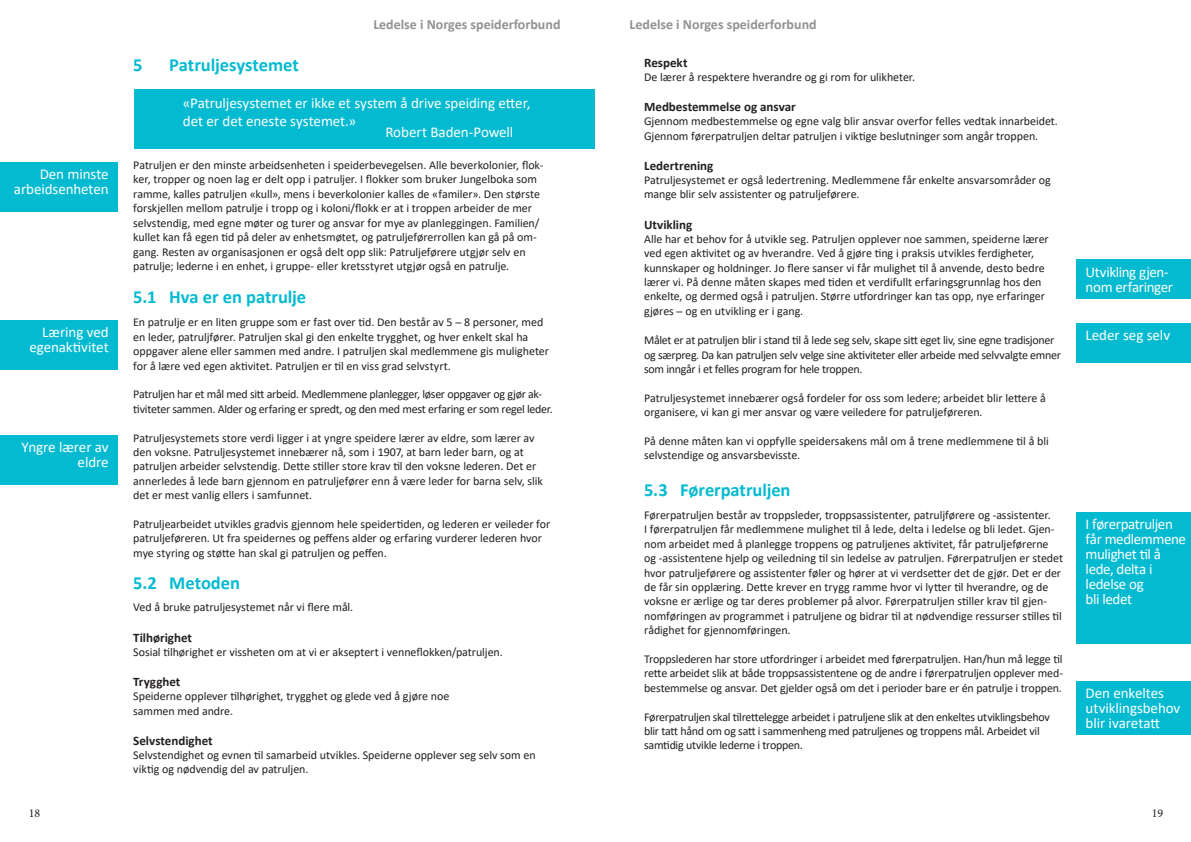
<style>
.page{position:relative;width:1191px;height:842px;background:#fff}
.page>*{position:absolute;margin:0;border:0;box-sizing:border-box;transform-origin:0 0}
.t1{font:700 18.5px "Calibri";letter-spacing:-.005em;color:#03bad1}
.t2{font:15px/15px "Calibri";letter-spacing:-.01em;color:#fff}
.t3{font:700 14px "Calibri";color:#919295}
.t4{font:700 13px "Calibri";color:#231f20}
.t5{font:12px/14.4px "Calibri";letter-spacing:-.005em;color:#231f20}
.t6{font:12px/14.4px "Calibri";letter-spacing:-.025em;color:#231f20}
.t7{font:12px "Minion Pro";color:#231f20}
</style>
<div class="page">
<div style="left:134px;top:89px;width:461px;height:60px;background:#03bad1"></div>
<div style="left:0;top:162px;width:117px;height:50px;background:#03bad1"></div>
<div style="left:0;top:320px;width:117px;height:49px;background:#03bad1"></div>
<div style="left:0;top:435px;width:117px;height:50px;background:#03bad1"></div>
<div style="left:1076px;top:260px;width:115px;height:39px;background:#03bad1"></div>
<div style="left:1076px;top:323px;width:115px;height:40px;background:#03bad1"></div>
<div style="left:1076px;top:681px;width:115px;height:53px;background:#03bad1"></div>
<div style="left:1076px;top:512px;width:115px;height:132px;background:#03bad1"></div>
<p class="t2" style="left:14px;top:166px;width:96px;text-align:right">Den minste arbeidsenheten</p>
<p class="t2" style="left:29px;top:324px;width:81px;text-align:right">Læring ved egenaktivitet</p>
<p class="t2" style="left:22px;top:439px;width:89px;text-align:right">Yngre lærer av eldre</p>
<p class="t3" style="left:373px;top:14px;width:189px">Ledelse i Norges speiderforbund</p>
<p class="t3" style="left:629px;top:14px;width:189px">Ledelse i Norges speiderforbund</p>
<h1 class="t1" style="left:133px;top:51px;width:11px">5</h1>
<h1 class="t1" style="left:169px;top:51px;width:131px">Patruljesystemet</h1>
<p class="t2" style="left:183px;top:94px;width:349px;line-height:18px">«Patruljesystemet er ikke et system å drive speiding etter, det er det eneste systemet.»</p>
<p class="t2" style="left:385px;top:124px;width:129px">Robert Baden-Powell</p>
<p class="t5" style="left:133px;top:158px;width:411px">Patruljen er den minste arbeidsenheten i speiderbevegelsen. Alle beverkolonier, flok&shy;ker, tropper og noen lag er delt opp i patruljer. I flokker som bruker Jungelboka som ramme, kalles patruljen «kull», mens i beverkolonier kalles de «familer». Den største forskjellen mellom patrulje i tropp og i koloni/flokk er at i troppen arbeider de mer selvstendig, med egne møter og turer og ansvar for mye av planleggingen. Familien/ kullet kan få egen tid på deler av enhetsmøtet, og patruljeførerrollen kan gå på om&shy;gang. Resten av organisasjonen er også delt opp slik: Patruljeførere utgjør selv en patrulje; lederne i en enhet, i gruppe- eller kretsstyret utgjør også en patrulje.</p>
<h1 class="t1" style="left:133px;top:284px;width:174px">5.1 Hva er en patrulje</h1>
<p class="t5" style="left:133px;top:315px;width:417px">En patrulje er en liten gruppe som er fast over tid. Den består av 5 ─ 8 personer, med en leder, patruljfører. Patruljen skal gi den enkelte trygghet, og hver enkelt skal ha oppgaver alene eller sammen med andre. I patruljen skal medlemmene gis muligheter for å lære ved egen aktivitet. Patruljen er til en viss grad selvstyrt.</p>
<p class="t6" style="left:133px;top:387px;width:421px">Patruljen har et mål med sitt arbeid. Medlemmene planlegger, løser oppgaver og gjør ak&shy;tiviteter sammen. Alder og erfaring er spredt, og den med mest erfaring er som regel leder.</p>
<p class="t5" style="left:133px;top:430px;width:411px">Patruljesystemets store verdi ligger i at yngre speidere lærer av eldre, som lærer av den voksne. Patruljesystemet innebærer nå, som i 1907, at barn leder barn, og at patruljen arbeider selvstendig. Dette stiller store krav til den voksne lederen. Det er annerledes å lede barn gjennom en patruljefører enn å være leder for barna selv, slik det er mest vanlig ellers i samfunnet.</p>
<p class="t5" style="left:133px;top:516px;width:418px">Patruljearbeidet utvikles gradvis gjennom hele speidertiden, og lederen er veileder for patruljeføreren. Ut fra speidernes og peffens alder og erfaring vurderer lederen hvor mye styring og støtte han skal gi patruljen og peffen.</p>
<h1 class="t1" style="left:133px;top:569px;width:108px">5.2 Metoden</h1>
<p class="t5" style="left:133px;top:600px;width:221px">Ved å bruke patruljesystemet når vi flere mål.</p>
<p class="t4" style="left:133px;top:628px;width:60px">Tilhørighet</p>
<p class="t5" style="left:133px;top:644px;width:371px">Sosial tilhørighet er vissheten om at vi er akseptert i venneflokken/patruljen.</p>
<p class="t4" style="left:133px;top:673px;width:49px">Trygghet</p>
<p class="t5" style="left:133px;top:689px;width:318px">Speiderne opplever tilhørighet, trygghet og glede ved å gjøre noe sammen med andre.</p>
<p class="t4" style="left:133px;top:732px;width:81px">Selvstendighet</p>
<p class="t5" style="left:133px;top:747px;width:404px">Selvstendighet og evnen til samarbeid utvikles. Speiderne opplever seg selv som en viktig og nødvendig del av patruljen.</p>
<p class="t4" style="left:644px;top:53px;width:45px">Respekt</p>
<p class="t5" style="left:644px;top:69px;width:273px">De lærer å respektere hverandre og gi rom for ulikheter.</p>
<p class="t4" style="left:644px;top:98px;width:153px">Medbestemmelse og ansvar</p>
<p class="t5" style="left:644px;top:114px;width:415px">Gjennom medbestemmelse og egne valg blir ansvar overfor felles vedtak innarbeidet.<br>Gjennom førerpatruljen deltar patruljen i viktige beslutninger som angår troppen.</p>
<p class="t4" style="left:644px;top:157px;width:71px">Ledertrening</p>
<p class="t5" style="left:644px;top:173px;width:408px">Patruljesystemet er også ledertrening. Medlemmene får enkelte ansvarsområder og mange blir selv assistenter og patruljeførere.</p>
<p class="t4" style="left:644px;top:215px;width:50px">Utvikling</p>
<p class="t5" style="left:644px;top:231px;width:406px">Alle har et behov for å utvikle seg. Patruljen opplever noe sammen, speiderne lærer ved egen aktivitet og av hverandre. Ved å gjøre ting i praksis utvikles ferdigheter, kunnskaper og holdninger. Jo flere sanser vi får mulighet til å anvende, desto bedre lærer vi. På denne måten skapes med tiden et verdifullt erfaringsgrunnlag hos den enkelte, og dermed også i patruljen. Større utfordringer kan tas opp, nye erfaringer gjøres ─ og en utvikling er i gang.</p>
<p class="t6" style="left:644px;top:333px;width:418px">Målet er at patruljen blir i stand til å lede seg selv, skape sitt eget liv, sine egne tradisjoner og særpreg. Da kan patruljen selv velge sine aktiviteter eller arbeide med selvvalgte emner som inngår i et felles program for hele troppen.</p>
<p class="t5" style="left:644px;top:390px;width:403px">Patruljesystemet innebærer også fordeler for oss som ledere; arbeidet blir lettere å organisere, vi kan gi mer ansvar og være veiledere for patruljeføreren.</p>
<p class="t5" style="left:644px;top:434px;width:406px">På denne måten kan vi oppfylle speidersakens mål om å trene medlemmene til å bli selvstendige og ansvarsbevisste.</p>
<h1 class="t1" style="left:644px;top:477px;width:148px">5.3 Førerpatruljen</h1>
<p class="t5" style="left:644px;top:507px;width:420px">Førerpatruljen består av troppsleder, troppsassistenter, patruljførere og -assistenter.<br>I førerpatruljen får medlemmene mulighet til å lede, delta i ledelse og bli ledet. Gjen&shy;nom arbeidet med å planlegge troppens og patruljenes aktivitet, får patruljeførerne og -assistentene hjelp og veiledning til sin ledelse av patruljen. Førerpatruljen er stedet hvor patruljeførere og assistenter føler og hører at vi verdsetter det de gjør. Det er der de får sin opplæring. Dette krever en trygg ramme hvor vi lytter til hverandre, og de voksne er ærlige og tar deres problemer på alvor. Førerpatruljen stiller krav til gjen&shy;nomføringen av programmet i patruljene og bidrar til at nødvendige ressurser stilles til rådighet for gjennomføringen.</p>
<p class="t5" style="left:644px;top:651px;width:420px;text-align:justify">Troppslederen har store utfordringer i arbeidet med førerpatruljen. Han/hun må legge til rette arbeidet slik at både troppsassistentene og de andre i førerpatruljen opplever med&shy;bestemmelse og ansvar. Det gjelder også om det i perioder bare er én patrulje i troppen.</p>
<p class="t6" style="left:644px;top:709px;width:407px">Førerpatruljen skal tilrettelegge arbeidet i patruljene slik at den enkeltes utviklingsbehov blir tatt hånd om og satt i sammenheng med patruljenes og troppens mål. Arbeidet vil samtidig utvikle lederne i troppen.</p>
<p class="t2" style="left:1085px;top:264px;width:89px">Utvikling gjen&shy;nom erfaringer</p>
<p class="t2" style="left:1085px;top:327px;width:86px">Leder seg selv</p>
<p class="t2" style="left:1085px;top:516px;width:102px">I førerpatruljen får medlemmene mulighet til å lede, delta i ledelse og<br>bli ledet</p>
<p class="t2" style="left:1085px;top:685px;width:96px">Den enkeltes utviklingsbehov blir ivaretatt</p>
<p class="t7" style="left:29px;top:805px;width:13px">18</p>
<p class="t7" style="left:1151px;top:805px;width:13px">19</p>
</div>
